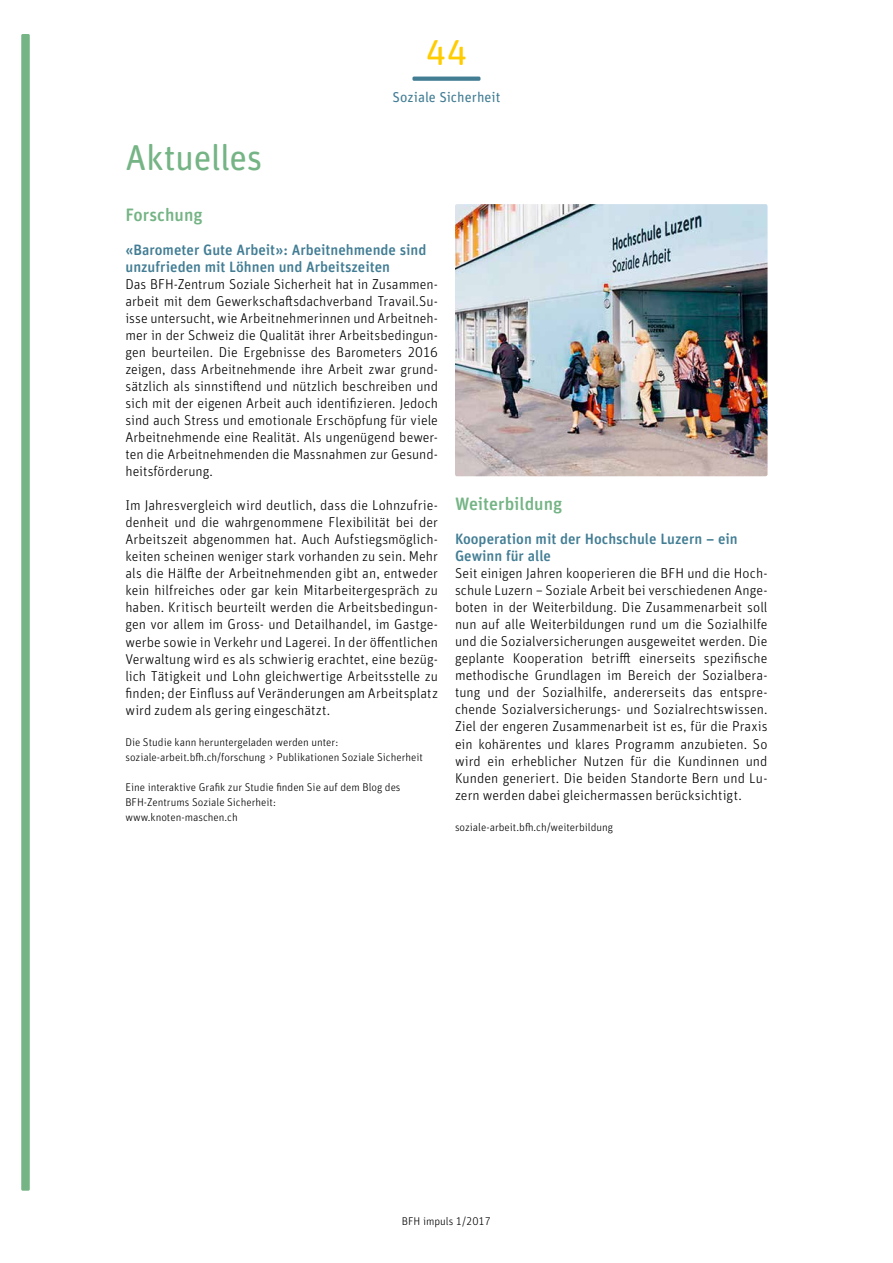
<style>
.page{position:relative;width:893px;height:1263px;background:#fff}
.page>*{position:absolute;margin:0;border:0;box-sizing:border-box;transform-origin:0 0}
.t1{font:36px "Unit Rounded Pro";letter-spacing:-.015em;color:#75b485}
.t2{font:36px "Unit Rounded Pro";color:#fc0}
.t3{font:500 18px "Unit Rounded Pro";color:#75b485}
.t4{font:500 15px/17px "Unit Rounded Pro";color:#427d94}
.t5{font:300 14.25px/17px "Unit Rounded Pro";letter-spacing:.005em;color:#000;text-align:justify}
.t6{font:14.25px "Unit Rounded Pro";color:#427d94}
.t7{font:300 11.25px/15px "Unit Rounded Pro";color:#000}
</style>
<div class="page">
<svg style="left:412px;top:77px;width:68px;height:4px"></svg>
<div style="left:21px;top:34px;width:9px;height:1157px;background:#75b485;border-radius:2px"></div>
<img style="left:455px;top:204px;width:312px;height:272px">
<h1 class="t2" style="left:426px;top:25px;width:43px">44</h1>
<h1 class="t1" style="left:125px;top:133px;width:139px">Aktuelles</h1>
<p class="t6" style="left:392px;top:87px;width:110px">Soziale Sicherheit</p>
<p class="t3" style="left:125px;top:202px;width:79px">Forschung</p>
<p class="t4" style="left:125px;top:241px;width:302px">«Barometer Gute Arbeit»: Arbeitnehmende sind unzufrieden mit Löhnen und Arbeitszeiten</p>
<p class="t5" style="left:125px;top:275px;width:314px">Das BFH-Zentrum Soziale Sicherheit hat in Zusammen&shy;arbeit mit dem Gewerkschaftsdachverband Travail.Su&shy;isse untersucht, wie Arbeitnehmerinnen und Arbeitneh&shy;mer in der Schweiz die Qualität ihrer Arbeitsbedingun&shy;gen beurteilen. Die Ergebnisse des Barometers 2016 zeigen, dass Arbeitnehmende ihre Arbeit zwar grund&shy;sätzlich als sinnstiftend und nützlich beschreiben und sich mit der eigenen Arbeit auch identifizieren. Jedoch sind auch Stress und emotionale Erschöpfung für viele Arbeitnehmende eine Realität. Als ungenügend bewer&shy;ten die Arbeitnehmenden die Massnahmen zur Gesund&shy;heitsförderung.</p>
<p class="t5" style="left:125px;top:497px;width:314px">Im Jahresvergleich wird deutlich, dass die Lohnzufrie&shy;denheit und die wahrgenommene Flexibilität bei der Arbeitszeit abgenommen hat. Auch Aufstiegsmöglich&shy;keiten scheinen weniger stark vorhanden zu sein. Mehr als die Hälfte der Arbeitnehmenden gibt an, entweder kein hilfreiches oder gar kein Mitarbeitergespräch zu haben. Kritisch beurteilt werden die Arbeitsbedingun&shy;gen vor allem im Gross- und Detailhandel, im Gastge&shy;werbe sowie in Verkehr und Lagerei. In der öffentlichen Verwaltung wird es als schwierig erachtet, eine bezüg&shy;lich Tätigkeit und Lohn gleichwertige Arbeitsstelle zu finden; der Einfluss auf Veränderungen am Arbeitsplatz wird zudem als gering eingeschätzt.</p>
<p class="t7" style="left:125px;top:735px;width:299px">Die Studie kann heruntergeladen werden unter: soziale-arbeit.bfh.ch/forschung &gt; Publikationen Soziale Sicherheit</p>
<p class="t7" style="left:125px;top:780px;width:277px">Eine interaktive Grafik zur Studie finden Sie auf dem Blog des<br>BFH-Zentrums Soziale Sicherheit:<br>www.knoten-maschen.ch</p>
<p class="t3" style="left:455px;top:491px;width:109px">Weiterbildung</p>
<p class="t4" style="left:455px;top:530px;width:284px">Kooperation mit der Hochschule Luzern – ein<br>Gewinn für alle</p>
<p class="t5" style="left:455px;top:565px;width:314px">Seit einigen Jahren kooperieren die BFH und die Hoch&shy;schule Luzern – Soziale Arbeit bei verschiedenen Ange&shy;boten in der Weiterbildung. Die Zusammenarbeit soll nun auf alle Weiterbildungen rund um die Sozialhilfe und die Sozialversicherungen ausgeweitet werden. Die geplante Kooperation betrifft einerseits spezifische methodische Grundlagen im Bereich der Sozialbera&shy;tung und der Sozialhilfe, andererseits das entspre&shy;chende Sozialversicherungs- und Sozialrechtswissen.<br>Ziel der engeren Zusammenarbeit ist es, für die Praxis ein kohärentes und klares Programm anzubieten. So wird ein erheblicher Nutzen für die Kundinnen und Kunden generiert. Die beiden Standorte Bern und Lu&shy;zern werden dabei gleichermassen berücksichtigt.</p>
<p class="t7" style="left:455px;top:820px;width:160px">soziale-arbeit.bfh.ch/weiterbildung</p>
<p class="t7" style="left:402px;top:1213px;width:91px">BFH impuls 1/2017</p>
</div>
